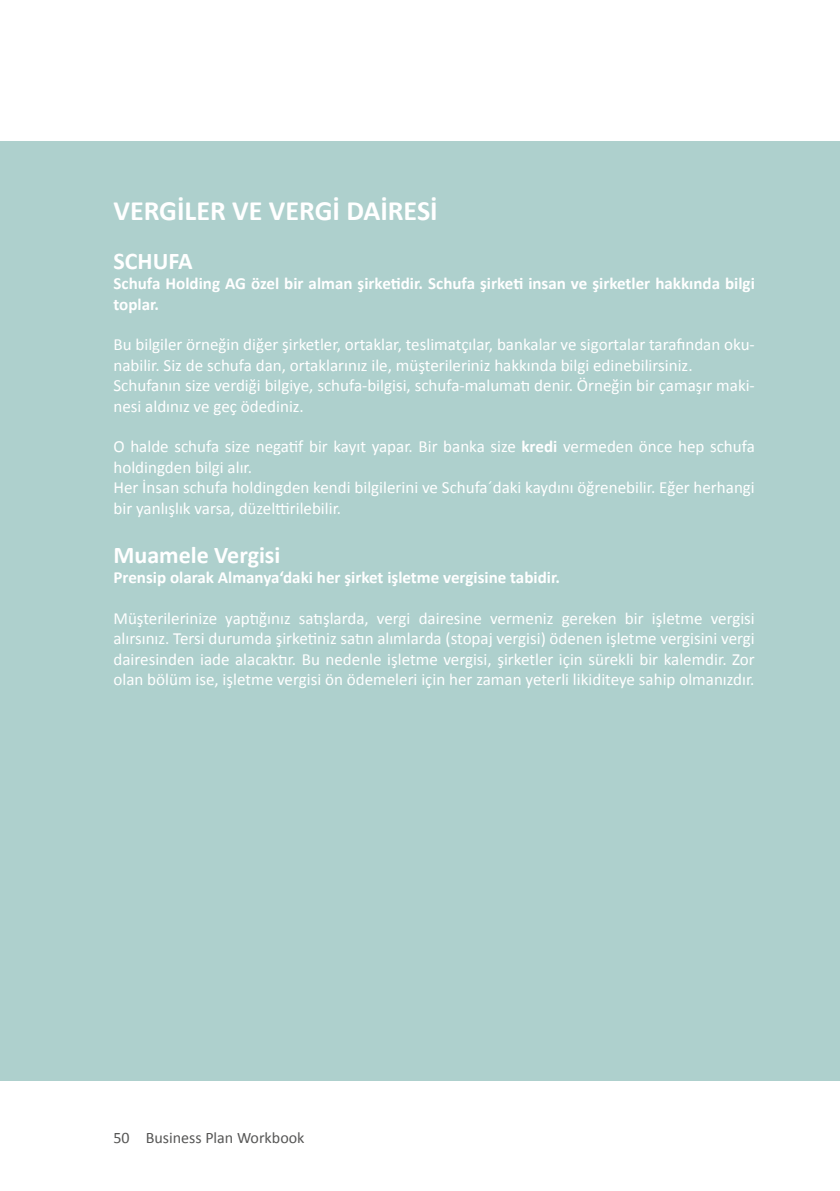
<style>
.page{position:relative;width:840px;height:1191px;background:#fff}
.page>*{position:absolute;margin:0;border:0;box-sizing:border-box;transform-origin:0 0}
._05_Infokasten{font:700 28px "Calibri";color:#fff}
._05_Infokasten-2{font:700 24px "Calibri";color:#fff}
._05_Infokasten-3{font:17px/20.4px "Calibri";color:#fff}
._05_Infokasten-4{font:700 17px/20.4px "Calibri";color:#fff}
.t1{font:16px "Calibri";color:#565655}
.s1{font-weight:700}
</style>
<div class="page">
<div style="left:0;top:142px;width:839px;height:939px;background:#aed0cd"></div>
<p class="_05_Infokasten" style="left:113px;top:193px;width:325px">VERGİLER VE VERGİ DAİRESİ</p>
<p class="_05_Infokasten-2" style="left:113px;top:246px;width:81px">SCHUFA</p>
<p class="_05_Infokasten-4" style="left:113px;top:272px;width:642px">Schufa Holding AG özel bir alman şirketidir. Schufa şirketi insan ve şirketler hakkında bilgi toplar.</p>
<p class="_05_Infokasten-3" style="left:113px;top:334px;width:642px">Bu bilgiler örneğin diğer şirketler, ortaklar, teslimatçılar, bankalar ve sigortalar tarafından oku&shy;nabilir. Siz de schufa dan, ortaklarınız ile, müşterileriniz hakkında bilgi edinebilirsiniz.</p>
<p class="_05_Infokasten-3" style="left:113px;top:374px;width:642px">Schufanın size verdiği bilgiye, schufa-bilgisi, schufa-malumatı denir. Örneğin bir çamaşır maki&shy;nesi aldınız ve geç ödediniz.</p>
<p class="_05_Infokasten-3" style="left:113px;top:436px;width:642px">O halde schufa size negatif bir kayıt yapar. Bir banka size <span class="s1">kredi</span> vermeden önce hep schufa holdingden bilgi alır.</p>
<p class="_05_Infokasten-3" style="left:113px;top:476px;width:642px">Her İnsan schufa holdingden kendi bilgilerini ve Schufa´daki kaydını öğrenebilir. Eğer herhangi bir yanlışlık varsa, düzelttirilebilir.</p>
<p class="_05_Infokasten-2" style="left:113px;top:540px;width:168px">Muamele Vergisi</p>
<p class="_05_Infokasten-4" style="left:113px;top:566px;width:448px">Prensip olarak Almanya‘daki her şirket işletme vergisine tabidir.</p>
<p class="_05_Infokasten-3" style="left:113px;top:607px;width:642px;text-align:justify">Müşterilerinize yaptığınız satışlarda, vergi dairesine vermeniz gereken bir işletme vergisi alırsınız. Tersi durumda şirketiniz satın alımlarda (stopaj vergisi) ödenen işletme vergisini vergi dairesinden iade alacaktır. Bu nedenle işletme vergisi, şirketler için sürekli bir kalemdir. Zor olan bölüm ise, işletme vergisi ön ödemeleri için her zaman yeterli likiditeye sahip olmanızdır.</p>
<p class="t1" style="left:113px;top:1128px;width:192px">50 Business Plan Workbook</p>
</div>
